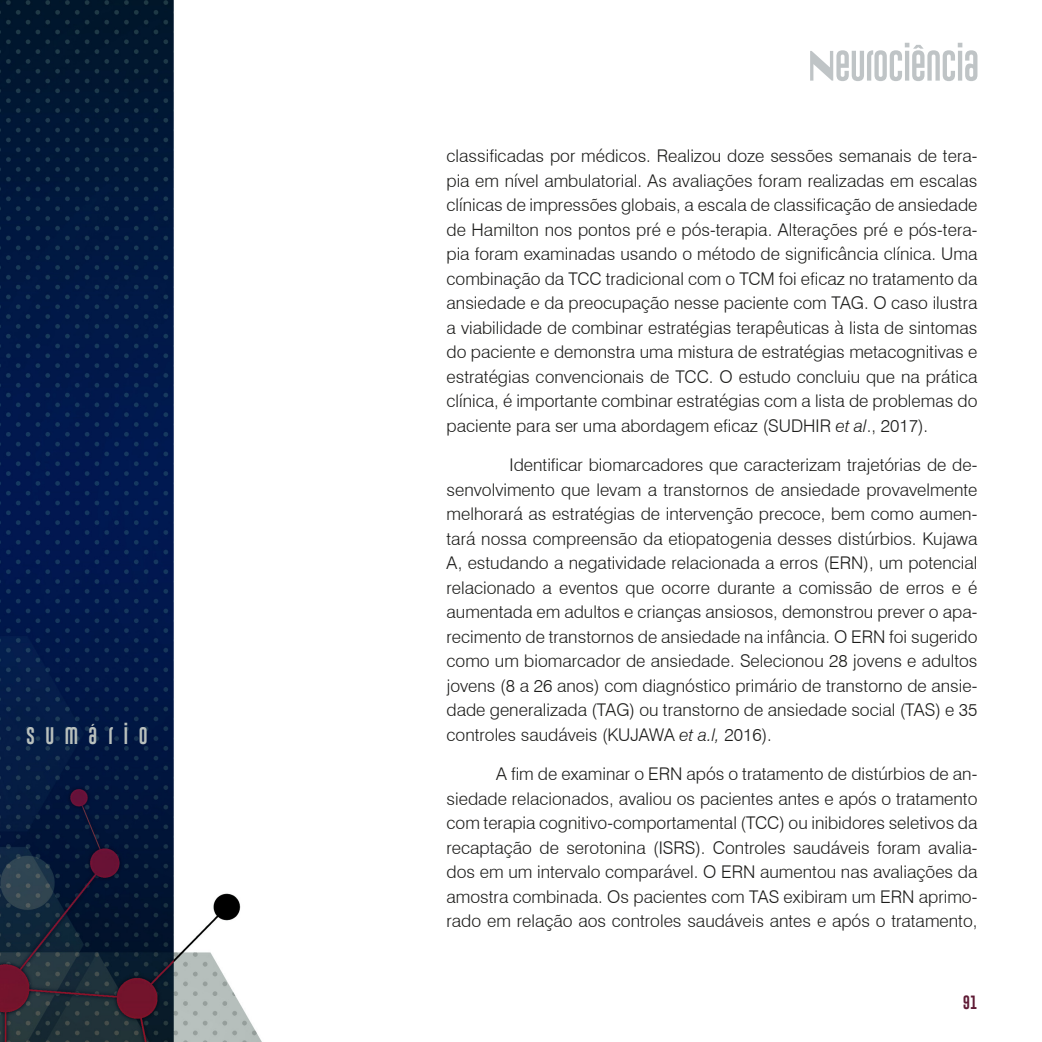
<style>
.page{position:relative;width:1042px;height:1042px;background:#fff}
.page>*{position:absolute;margin:0;border:0;box-sizing:border-box;transform-origin:0 0}
.Parágrafo{font:300 17.5px/24.5px "Swiss 721 BT";color:#1d1d1b;text-align:justify}
.t1{font:17.5px "Gobold Uplow";letter-spacing:.6em;color:#b9c0bd}
.t2{font:14px "Gobold Uplow";color:#5f1b35}
.s1{font-style:italic}
</style>
<div class="page">
<svg style="left:810px;top:43px;width:167px;height:38px"></svg>
<img style="left:0;top:0;width:262px;height:1042px">
<p class="t1" style="left:26px;top:721px;width:123px">SUMÁRIO</p>
<p class="Parágrafo" style="left:446px;top:144px;width:532px">classificadas por médicos. Realizou doze sessões semanais de tera&shy;pia em nível ambulatorial. As avaliações foram realizadas em escalas clínicas de impressões globais, a escala de classificação de ansiedade de Hamilton nos pontos pré e pós-terapia. Alterações pré e pós-tera&shy;pia foram examinadas usando o método de significância clínica. Uma combinação da TCC tradicional com o TCM foi eficaz no tratamento da ansiedade e da preocupação nesse paciente com TAG. O caso ilustra a viabilidade de combinar estratégias terapêuticas à lista de sintomas do paciente e demonstra uma mistura de estratégias metacognitivas e estratégias convencionais de TCC. O estudo concluiu que na prática clínica, é importante combinar estratégias com a lista de problemas do paciente para ser uma abordagem eficaz (SUDHIR <span class="s1">et al</span>., 2017).</p>
<p class="Parágrafo" style="left:446px;top:452px;width:532px;text-indent:63px">Identificar biomarcadores que caracterizam trajetórias de de&shy;senvolvimento que levam a transtornos de ansiedade provavelmente melhorará as estratégias de intervenção precoce, bem como aumen&shy;tará nossa compreensão da etiopatogenia desses distúrbios. Kujawa A, estudando a negatividade relacionada a erros (ERN), um potencial relacionado a eventos que ocorre durante a comissão de erros e é aumentada em adultos e crianças ansiosos, demonstrou prever o apa&shy;recimento de transtornos de ansiedade na infância. O ERN foi sugerido como um biomarcador de ansiedade. Selecionou 28 jovens e adultos jovens (8 a 26 anos) com diagnóstico primário de transtorno de ansie&shy;dade generalizada (TAG) ou transtorno de ansiedade social (TAS) e 35 controles saudáveis (KUJAWA <span class="s1">et a.l,</span> 2016).</p>
<p class="Parágrafo" style="left:446px;top:761px;width:532px;text-indent:50px">A fim de examinar o ERN após o tratamento de distúrbios de an&shy;siedade relacionados, avaliou os pacientes antes e após o tratamento com terapia cognitivo-comportamental (TCC) ou inibidores seletivos da recaptação de serotonina (ISRS). Controles saudáveis foram avalia&shy;dos em um intervalo comparável. O ERN aumentou nas avaliações da amostra combinada. Os pacientes com TAS exibiram um ERN aprimo&shy;rado em relação aos controles saudáveis antes e após o tratamento,</p>
<p class="t2" style="left:963px;top:991px;width:16px">91</p>
</div>
